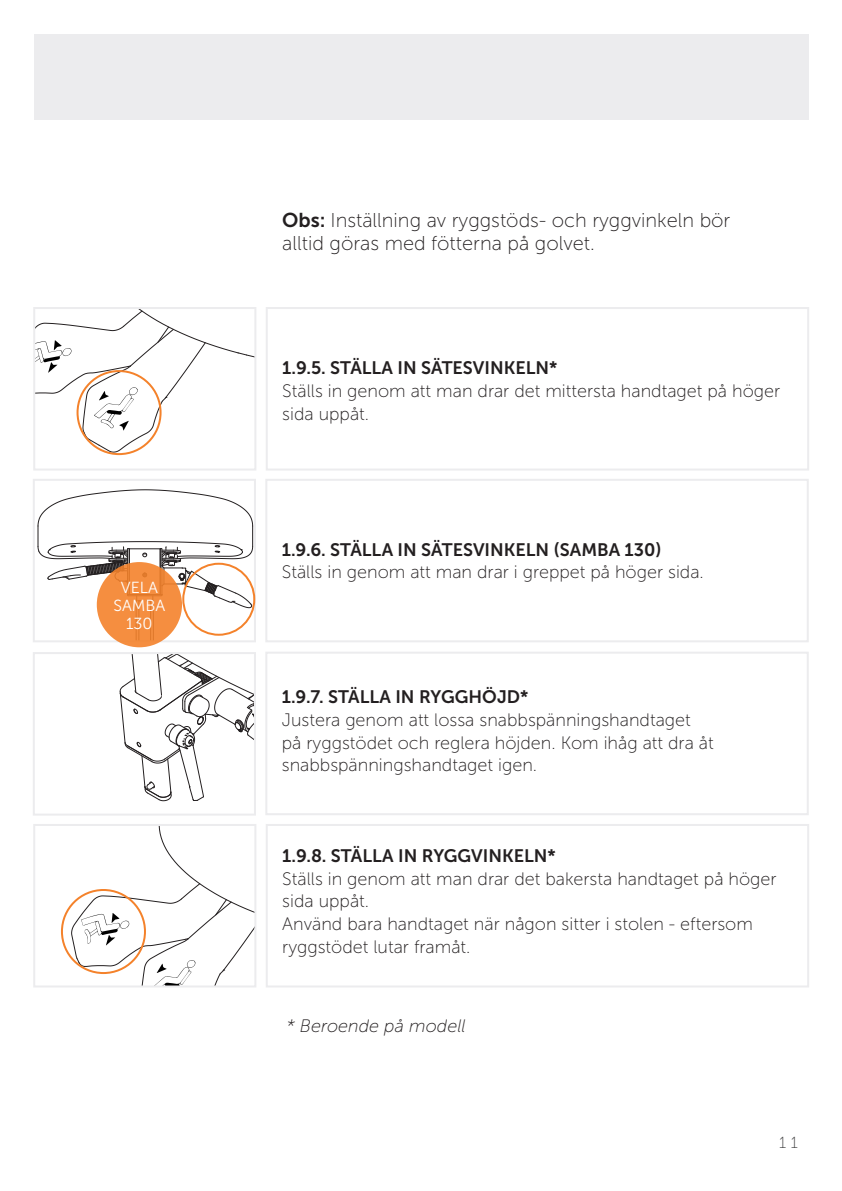
<style>
.page{position:relative;width:842px;height:1191px;background:#fff}
.page>*{position:absolute;margin:0;border:0;box-sizing:border-box;transform-origin:0 0}
.Brødtekst{font:20px/22.6px "Museo Sans 100";color:#231f20}
.Brugsvejledning__Brødtxt{font:18px/22.6px "Museo Sans 100";color:#231f20}
.Nummerreret_underafsnit{font:18px "Museo Sans 700";color:#231f20}
.Brødtekst-2{font:italic 18px "Museo Sans 100";color:#231f20}
.Brugsvejledning__Txt_i_orange_cirkel{font:16px "Museo Sans 300";color:#fff}
.t1{font:16px "Museo Sans 100";color:#3e3e3f}
.s1{font-family:"Museo Sans 700"}
</style>
<div class="page">
<div style="left:34px;top:34px;width:775px;height:86px;background:#ececee"></div>
<div style="left:265px;top:651px;width:544px;height:164px;border:2px solid #ececee"></div>
<div style="left:265px;top:479px;width:544px;height:163px;border:2px solid #ececee"></div>
<div style="left:266px;top:307px;width:543px;height:163px;border:2px solid #ececee"></div>
<svg style="left:71px;top:827px;width:182px;height:157px"></svg>
<div style="left:33px;top:824px;width:223px;height:163px;border:2px solid #ececee"></div>
<svg style="left:38px;top:489px;width:215px;height:119px"></svg>
<div style="left:33px;top:479px;width:223px;height:163px;border:2px solid #ececee"></div>
<svg style="left:36px;top:310px;width:217px;height:143px"></svg>
<div style="left:33px;top:307px;width:223px;height:163px;border:2px solid #ececee"></div>
<svg style="left:97px;top:562px;width:85px;height:85px;background:#f28c3e"></svg>
<svg style="left:120px;top:655px;width:133px;height:147px"></svg>
<div style="left:33px;top:652px;width:223px;height:163px;border:2px solid #ececee"></div>
<div style="left:266px;top:824px;width:543px;height:163px;border:2px solid #ececee"></div>
<div style="left:61px;top:889px;width:85px;height:85px;border:2px solid #f4822b;border-radius:50%"></div>
<div style="left:77px;top:370px;width:85px;height:85px;border:2px solid #f4822b;border-radius:50%"></div>
<div style="left:182px;top:563px;width:73px;height:73px;border:2px solid #f4822b;border-radius:50%"></div>
<p class="Brugsvejledning__Txt_i_orange_cirkel" style="left:121px;top:578px;width:39px">VELA</p>
<p class="Brugsvejledning__Txt_i_orange_cirkel" style="left:113px;top:596px;width:54px">SAMBA</p>
<p class="Brugsvejledning__Txt_i_orange_cirkel" style="left:126px;top:614px;width:28px">130</p>
<p class="Brødtekst" style="left:282px;top:209px;width:450px"><span class="s1">Obs:</span> Inställning av ryggstöds- och ryggvinkeln bör alltid göras med fötterna på golvet.</p>
<p class="Nummerreret_underafsnit" style="left:282px;top:358px;width:277px">1.9.5. STÄLLA IN SÄTESVINKELN*</p>
<p class="Brugsvejledning__Brødtxt" style="left:282px;top:380px;width:499px">Ställs in genom att man drar det mittersta handtaget på höger sida uppåt.</p>
<p class="Nummerreret_underafsnit" style="left:282px;top:539px;width:381px">1.9.6. STÄLLA IN SÄTESVINKELN (SAMBA 130)</p>
<p class="Brugsvejledning__Brødtxt" style="left:282px;top:561px;width:423px">Ställs in genom att man drar i greppet på höger sida.</p>
<p class="Nummerreret_underafsnit" style="left:282px;top:687px;width:248px">1.9.7. STÄLLA IN RYGGHÖJD*</p>
<p class="Brugsvejledning__Brødtxt" style="left:282px;top:708px;width:433px">Justera genom att lossa snabbspänningshandtaget på ryggstödet och reglera höjden. Kom ihåg att dra åt snabbspänningshandtaget igen.</p>
<p class="Nummerreret_underafsnit" style="left:282px;top:845px;width:275px">1.9.8. STÄLLA IN RYGGVINKELN*</p>
<p class="Brugsvejledning__Brødtxt" style="left:282px;top:867px;width:496px">Ställs in genom att man drar det bakersta handtaget på höger sida uppåt.</p>
<p class="Brugsvejledning__Brødtxt" style="left:282px;top:912px;width:472px">Använd bara handtaget när någon sitter i stolen - eftersom ryggstödet lutar framåt.</p>
<p class="Brødtekst-2" style="left:286px;top:1016px;width:181px">* Beroende på modell</p>
<p class="t1" style="left:779px;top:1133px;width:20px">1 1</p>
</div>
